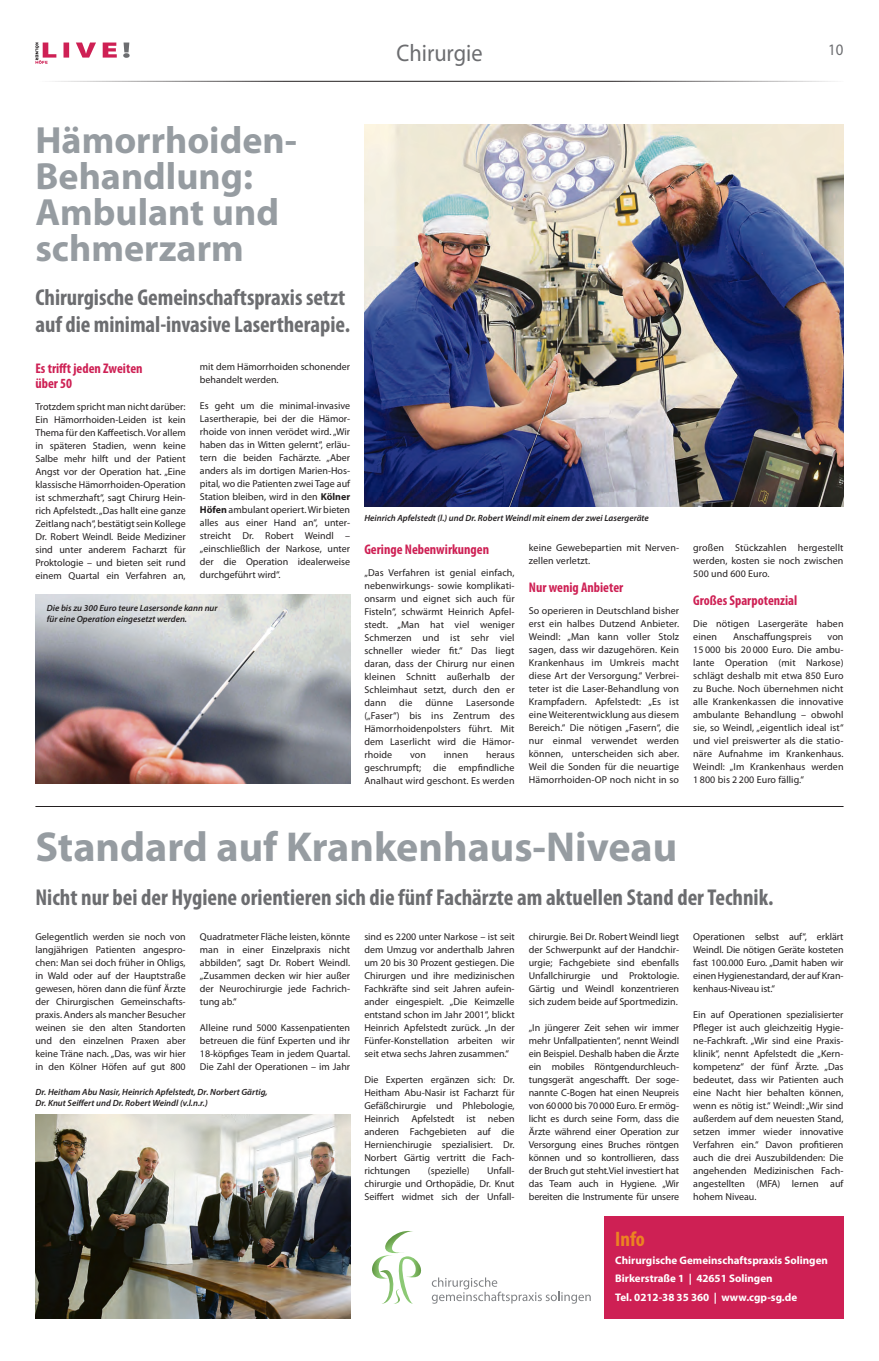
<style>
.page{position:relative;width:879px;height:1361px;background:#fff}
.page>*{position:absolute;margin:0;border:0;box-sizing:border-box;transform-origin:0 0}
.t1{font:700 42px "Myriad Pro";color:#969ca1}
.t2{font:700 38px/36px "Myriad Pro";color:#969ca1}
.t3{font:24px "Myriad Pro";color:#6c6d70;scale:.93 1}
.t4{font:700 condensed 23px/27px "Myriad Pro";letter-spacing:-.005em;color:#6c6d70}
.t5{font:700 condensed 21px "Myriad Pro";color:#ec8322}
.t6{font:16px "Myriad Pro";color:#6c6d70;scale:.93 1}
.t7{font:700 condensed 14px/15px "Myriad Pro";color:#ce2054}
.t8{font:700 11px/18.7px "Myriad Pro";color:#fff}
.t9{font:10px/13px "Myriad Pro";color:#231f20;text-align:justify}
.t10{font:italic 600 9px/11px "Myriad Pro";color:#231f20}
.s1{font-weight:700}
</style>
<div class="page">
<img style="left:364px;top:125px;width:479px;height:382px">
<svg style="left:372px;top:1231px;width:50px;height:73px"></svg>
<svg style="left:432px;top:1277px;width:159px;height:26px"></svg>
<div style="left:604px;top:1216px;width:239px;height:102px;background:#ce2054"></div>
<hr style="left:35px;top:806px;width:808px;height:1px;background:#231f20">
<img style="left:35px;top:1114px;width:315px;height:204px">
<img style="left:35px;top:595px;width:315px;height:188px">
<svg style="left:123px;top:43px;width:7px;height:15px"></svg>
<hr style="left:35px;top:81px;width:808px;height:1px;background:#231f20">
<svg style="left:35px;top:43px;width:82px;height:21px"></svg>
<h3 class="t3" style="left:396px;top:38px;width:94px">Chirurgie</h3>
<h3 class="t6" style="left:828px;top:39px;width:18px">10</h3>
<h2 class="t2" style="left:35px;top:121px;width:263px">Hämorrhoiden-<br>Behandlung:<br>Ambulant und schmerzarm</h2>
<h3 class="t4" style="left:35px;top:284px;width:316px">Chirurgische Gemeinschaftspraxis setzt auf die minimal-invasive Lasertherapie.</h3>
<h3 class="t7" style="left:35px;top:361px;width:109px">Es trifft jeden Zweiten über 50</h3>
<p class="t9" style="left:35px;top:400px;width:152px">Trotzdem spricht man nicht darüber:<br>Ein Hämorrhoiden-Leiden ist kein Thema für den Kaffeetisch. Vor allem in späteren Stadien, wenn keine Salbe mehr hilft und der Patient Angst vor der Operation hat. „Eine klassische Hämorrhoiden-Operation ist schmerzhaft“, sagt Chirurg Hein&shy;rich Apfelstedt. „Das hallt eine ganze Zeitlang nach“, bestätigt sein Kollege Dr. Robert Weindl. Beide Mediziner sind unter anderem Facharzt für Proktologie – und bieten seit rund einem Quartal ein Verfahren an,</p>
<p class="t9" style="left:200px;top:360px;width:152px">mit dem Hämorrhoiden schonender behandelt werden.</p>
<p class="t9" style="left:200px;top:399px;width:152px">Es geht um die minimal-invasive Lasertherapie, bei der die Hämor&shy;rhoide von innen verödet wird. „Wir haben das in Witten gelernt“, erläu&shy;tern die beiden Fachärzte. „Aber anders als im dortigen Marien-Hos&shy;pital, wo die Patienten zwei Tage auf Station bleiben, wird in den <span class="s1">Kölner Höfen</span> ambulant operiert. Wir bieten alles aus einer Hand an“, unter&shy;streicht Dr. Robert Weindl – „einschließlich der Narkose, unter der die Operation idealerweise durchgeführt wird“.</p>
<p class="t10" style="left:47px;top:602px;width:172px">Die bis zu 300 Euro teure Lasersonde kann nur für eine Operation eingesetzt werden.</p>
<p class="t10" style="left:364px;top:512px;width:286px">Heinrich Apfelstedt (l.) und Dr. Robert Weindl mit einem der zwei Lasergeräte</p>
<h3 class="t7" style="left:364px;top:541px;width:126px">Geringe Nebenwirkungen</h3>
<p class="t9" style="left:364px;top:565px;width:152px">„Das Verfahren ist genial einfach, nebenwirkungs- sowie komplikati&shy;onsarm und eignet sich auch für Fisteln“, schwärmt Heinrich Apfel&shy;stedt. „Man hat viel weniger Schmerzen und ist sehr viel schneller wieder fit.“ Das liegt daran, dass der Chirurg nur einen kleinen Schnitt außerhalb der Schleimhaut setzt, durch den er dann</p>
<p class="t9" style="left:364px;top:695px;width:152px;text-indent:102px">Lasersonde („Faser“) bis ins Zentrum des Hämorrhoidenpolsters führt. Mit dem Laserlicht wird die Hämor&shy;rhoide</p>
<p class="t9" style="left:399px;top:695px;width:15px">die</p>
<p class="t9" style="left:425px;top:695px;width:29px">dünne</p>
<p class="t9" style="left:364px;top:747px;width:152px;text-indent:122px">heraus geschrumpft; die empfindliche Analhaut wird geschont. Es werden</p>
<p class="t9" style="left:410px;top:747px;width:17px">von</p>
<p class="t9" style="left:444px;top:747px;width:26px">innen</p>
<p class="t9" style="left:529px;top:541px;width:152px">keine Gewebepartien mit Nerven&shy;zellen verletzt.</p>
<h3 class="t7" style="left:529px;top:579px;width:96px">Nur wenig Anbieter</h3>
<p class="t9" style="left:529px;top:603px;width:152px">So operieren in Deutschland bisher erst ein halbes Dutzend Anbieter.<br>Weindl: „Man kann voller Stolz sagen, dass wir dazugehören. Kein Krankenhaus im Umkreis macht diese Art der Versorgung.“ Verbrei&shy;teter ist die Laser-Behandlung von Krampfadern. Apfelstedt: „Es ist eine Weiterentwicklung aus diesem Bereich.“ Die nötigen „Fasern“, die nur einmal verwendet werden können, unterscheiden sich aber.<br>Weil die Sonden für die neuartige Hämorrhoiden-OP noch nicht in so</p>
<p class="t9" style="left:693px;top:541px;width:152px">großen Stückzahlen hergestellt werden, kosten sie noch zwischen 500 und 600 Euro.</p>
<h3 class="t7" style="left:693px;top:592px;width:106px">Großes Sparpotenzial</h3>
<p class="t9" style="left:693px;top:616px;width:152px">Die nötigen Lasergeräte haben einen</p>
<p class="t9" style="left:733px;top:629px;width:80px">Anschaffungspreis</p>
<p class="t9" style="left:693px;top:629px;width:152px;text-indent:134px">von 15 000 bis 20 000 Euro. Die ambu&shy;lante Operation (mit Narkose) schlägt deshalb mit etwa 850 Euro zu Buche. Noch übernehmen nicht alle Krankenkassen die innovative ambulante Behandlung – obwohl sie, so Weindl, „eigentlich ideal ist“ und viel preiswerter als die statio&shy;näre Aufnahme im Krankenhaus.<br>Weindl: „Im Krankenhaus werden 1 800 bis 2 200 Euro fällig.“</p>
<h1 class="t1" style="left:35px;top:819px;width:643px">Standard auf Krankenhaus-Niveau</h1>
<h3 class="t4" style="left:35px;top:883px;width:739px">Nicht nur bei der Hygiene orientieren sich die fünf Fachärzte am aktuellen Stand der Technik.</h3>
<p class="t9" style="left:35px;top:930px;width:152px">Gelegentlich werden sie noch von langjährigen Patienten angespro&shy;chen: Man sei doch früher in Ohligs, in Wald oder auf der Hauptstraße gewesen, hören dann die fünf Ärzte der Chirurgischen Gemeinschafts&shy;praxis. Anders als mancher Besucher weinen sie den alten Standorten und den einzelnen Praxen aber keine Träne nach. „Das, was wir hier in den Kölner Höfen auf gut 800</p>
<p class="t9" style="left:200px;top:930px;width:152px">Quadratmeter Fläche leisten, könnte man in einer Einzelpraxis nicht abbilden“, sagt Dr. Robert Weindl. „Zusammen decken wir hier außer der Neurochirurgie jede Fachrich&shy;tung ab.“</p>
<p class="t9" style="left:200px;top:1021px;width:152px">Alleine rund 5000 Kassenpatienten betreuen die fünf Experten und ihr 18-köpfiges Team in jedem Quartal.<br>Die Zahl der Operationen – im Jahr</p>
<p class="t10" style="left:35px;top:1086px;width:234px">Dr. Heitham Abu Nasir, Heinrich Apfelstedt, Dr. Norbert Gärtig,<br>Dr. Knut Seiffert und Dr. Robert Weindl (v.l.n.r.)</p>
<p class="t9" style="left:364px;top:930px;width:152px">sind es 2200 unter Narkose – ist seit dem Umzug vor anderthalb Jahren um 20 bis 30 Prozent gestiegen. Die Chirurgen und ihre medizinischen Fachkräfte sind seit Jahren aufein&shy;ander eingespielt. „Die Keimzelle entstand schon im Jahr 2001“, blickt Heinrich Apfelstedt zurück. „In der Fünfer-Konstellation arbeiten wir seit etwa sechs Jahren zusammen.“</p>
<p class="t9" style="left:364px;top:1073px;width:152px">Die Experten ergänzen sich: Dr.<br>Heitham Abu-Nasir ist Facharzt für Gefäßchirurgie und Phlebologie, Heinrich Apfelstedt ist neben anderen Fachgebieten auf die Hernienchirugie spezialisiert. Dr.<br>Norbert Gärtig vertritt die Fach&shy;richtungen</p>
<p class="t9" style="left:364px;top:1164px;width:152px;text-indent:123px">Unfall&shy;chirurgie und Orthopädie, Dr. Knut Seiffert widmet sich der Unfall-</p>
<p class="t9" style="left:428px;top:1164px;width:43px">(spezielle)</p>
<p class="t9" style="left:529px;top:930px;width:152px">chirurgie. Bei Dr. Robert Weindl liegt der Schwerpunkt auf der Handchir&shy;urgie; Fachgebiete sind ebenfalls Unfallchirurgie und Proktologie.<br>Gärtig und Weindl konzentrieren sich zudem beide auf Sportmedizin.</p>
<p class="t9" style="left:529px;top:1021px;width:152px">„In jüngerer Zeit sehen wir immer mehr Unfallpatienten“, nennt Weindl ein Beispiel. Deshalb haben die Ärzte ein mobiles Röntgendurchleuch&shy;tungsgerät angeschafft. Der soge&shy;nannte C-Bogen hat einen Neupreis von 60000 bis 70000 Euro. Er ermög&shy;licht es durch seine Form, dass die Ärzte während einer Operation zur Versorgung eines Bruches röntgen können und so kontrollieren, dass der Bruch gut steht.Viel investiert hat das Team auch in Hygiene. „Wir bereiten die Instrumente für unsere</p>
<p class="t9" style="left:693px;top:930px;width:152px">Operationen selbst auf“, erklärt Weindl. Die nötigen Geräte kosteten fast 100.000 Euro. „Damit haben wir einen Hygienestandard, der auf Kran&shy;kenhaus-Niveau ist.“</p>
<p class="t9" style="left:693px;top:1008px;width:152px">Ein auf Operationen spezialisierter Pfleger ist auch gleichzeitig Hygie&shy;ne-Fachkraft. „Wir sind eine Praxis&shy;klinik“, nennt Apfelstedt die „Kern&shy;kompetenz“ der fünf Ärzte. „Das bedeutet, dass wir Patienten auch eine Nacht hier behalten können, wenn es nötig ist.“ Weindl: „Wir sind außerdem auf dem neuesten Stand, setzen immer wieder innovative Verfahren ein.“ Davon profitieren auch die drei Auszubildenden: Die angehenden Medizinischen Fach&shy;angestellten (MFA) lernen auf hohem Niveau.</p>
<h3 class="t5" style="left:615px;top:1226px;width:31px">Info</h3>
<p class="t8" style="left:615px;top:1250px;width:214px">Chirurgische Gemeinschaftspraxis Solingen<br>Birkerstraße 1 | 42651 Solingen<br>Tel. 0212-38 35 360 | www.cgp-sg.de</p>
</div>
